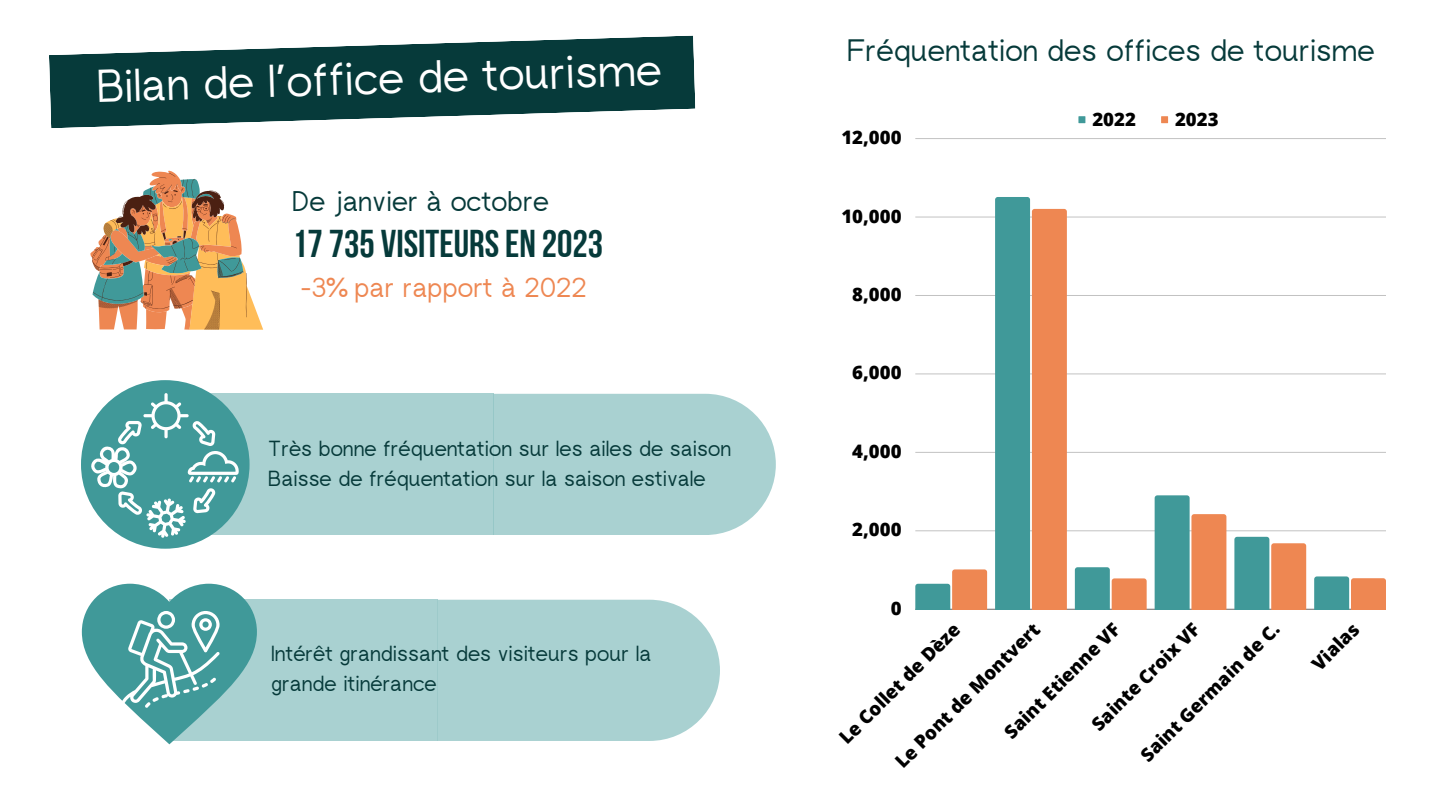
<style>
.page{position:relative;width:1440px;height:810px;background:#fff}
.page>*{position:absolute;margin:0;border:0;box-sizing:border-box;transform-origin:0 0}
.t1{font:46px "rugratssans";color:#fff}
.t2{font:38.7px "Bebas Neue Cyrillic";color:#063a3a}
.t3{font:31px "rugratssans";color:#063a3a}
.t4{font:28.5px "rugratssans";color:#063a3a}
.t5{font:27.6px "rugratssans";color:#ee8752}
.t6{font:21.8px/30px "rugratssans";color:#063a3a}
.t7{font:800 18.6px "Open Sans";color:#000}
</style>
<div class="page">
<svg style="left:49px;top:35px;width:646px;height:93px;fill:#063a3a"></svg>
<svg style="left:1078px;top:116px;width:7px;height:7px"></svg>
<svg style="left:1161px;top:116px;width:7px;height:7px"></svg>
<hr style="left:915px;top:531px;width:471px;height:1px;background:#000">
<hr style="left:915px;top:452px;width:471px;height:1px;background:#000">
<hr style="left:915px;top:374px;width:471px;height:1px;background:#000">
<hr style="left:915px;top:295px;width:471px;height:1px;background:#000">
<hr style="left:915px;top:217px;width:471px;height:1px;background:#000">
<hr style="left:915px;top:138px;width:471px;height:1px;background:#000">
<hr style="left:915px;top:609px;width:471px;height:1px;background:#000">
<svg style="left:915px;top:569px;width:72px;height:40px"></svg>
<svg style="left:995px;top:197px;width:72px;height:412px;background:#9a947b"></svg>
<svg style="left:1075px;top:567px;width:72px;height:42px;background:#9da390"></svg>
<svg style="left:1155px;top:495px;width:71px;height:114px;background:#9b9c87"></svg>
<svg style="left:1234px;top:537px;width:72px;height:72px;background:#9a9881"></svg>
<svg style="left:1314px;top:576px;width:72px;height:33px;background:#9c9780"></svg>
<div style="left:169px;top:600px;width:269px;height:141px;background:#a9d1d1"></div>
<div style="left:438px;top:600px;width:282px;height:141px;background:#a9d1d1"></div>
<svg style="left:82px;top:584px;width:175px;height:160px"></svg>
<div style="left:181px;top:394px;width:313px;height:141px;background:#a9d1d1"></div>
<div style="left:81px;top:380px;width:169px;height:169px;background:#409999;border-radius:50%"></div>
<svg style="left:90px;top:393px;width:149px;height:145px"></svg>
<div style="left:494px;top:394px;width:282px;height:141px;background:#a9d1d1"></div>
<svg style="left:90px;top:170px;width:173px;height:160px"></svg>
<p class="t1" style="left:96px;top:71px;width:567px;rotate:-2deg">Bilan de l’office de tourisme</p>
<p class="t4" style="left:292px;top:191px;width:258px">De janvier à octobre</p>
<p class="t2" style="left:292px;top:228px;width:312px">17735 VISITEURSEN 2023</p>
<p class="t5" style="left:301px;top:278px;width:288px">-3% par rapport à 2022</p>
<p class="t6" style="left:268px;top:436px;width:464px">Très bonne fréquentation sur les ailes de saison</p>
<p class="t6" style="left:268px;top:466px;width:439px">Baisse de fréquentation sur la saison estivale</p>
<p class="t6" style="left:271px;top:640px;width:382px">Intérêt grandissant des visiteurs pour la grande itinérance</p>
<p class="t3" style="left:847px;top:39px;width:529px">Fréquentation des offices de tourisme</p>
<p class="t7" style="left:841px;top:124px;width:62px">12,000</p>
<p class="t7" style="left:841px;top:203px;width:62px">10,000</p>
<p class="t7" style="left:852px;top:281px;width:51px">8,000</p>
<p class="t7" style="left:852px;top:360px;width:51px">6,000</p>
<p class="t7" style="left:852px;top:438px;width:51px">4,000</p>
<p class="t7" style="left:852px;top:516px;width:51px">2,000</p>
<p class="t7" style="left:891px;top:595px;width:12px">0</p>
<p class="t7" style="left:1092px;top:107px;width:45px">2022</p>
<p class="t7" style="left:1175px;top:107px;width:45px">2023</p>
<p class="t7" style="left:1086px;top:718px;width:145px;rotate:-45deg">Sainte Croix VF</p>
<p class="t7" style="left:998px;top:726px;width:156px;rotate:-45deg">Saint Etienne VF</p>
<p class="t7" style="left:889px;top:755px;width:197px;rotate:-45deg">Le Pont de Montvert</p>
<p class="t7" style="left:1135px;top:749px;width:189px;rotate:-45deg">Saint Germain de C.</p>
<p class="t7" style="left:1306px;top:658px;width:60px;rotate:-45deg">Vialas</p>
<p class="t7" style="left:833px;top:731px;width:164px;rotate:-45deg">Le Collet de Dèze</p>
</div>
